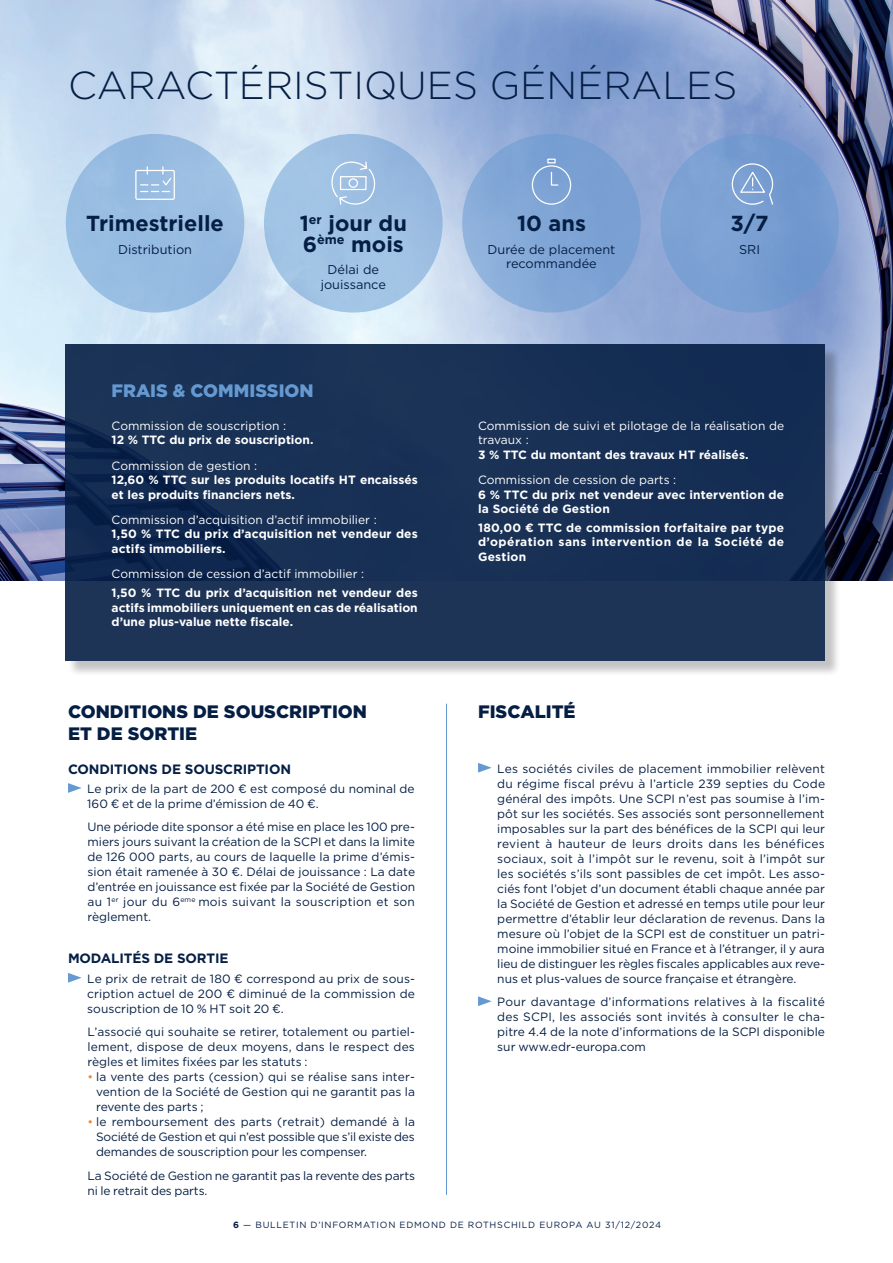
<style>
.page{position:relative;width:893px;height:1263px;background:#fff}
.page>*{position:absolute;margin:0;border:0;box-sizing:border-box;transform-origin:0 0}
.t1{font:300 39px "Gotham";color:#051e44}
.t2{font:700 21.75px/20.7px "Gotham";color:#051e44}
.t3{font:900 18px/21.6px "Gotham";color:#051e44}
.t4{font:900 18px "Gotham";color:#6599d1}
.t5{font:700 13.5px "Gotham";letter-spacing:-.01em;color:#051e44}
.t6{font:12.75px/14.2px "Gotham";color:#051e44;text-align:center}
.texte_courant_justif_ok{font:12px/15px "Gotham";color:#051e44;text-align:justify}
.t7{font:700 12px/14.4px "Gotham";color:#fff}
.t8{font:12px/14.4px "Gotham";color:#fff}
.t9{font:9px "Gotham";letter-spacing:.08em;color:#051e44}
.s1{color:#f58427}
.s2{font-weight:700}
</style>
<div class="page">
<img style="left:0;top:0;width:893px;height:580px">
<div style="left:67px;top:346px;width:774px;height:331px;background:#231f20;opacity:.3"></div>
<div style="left:66px;top:344px;width:759px;height:317px;background:#193155"></div>
<svg style="left:68px;top:783px;width:14px;height:10px"></svg>
<svg style="left:68px;top:973px;width:14px;height:10px"></svg>
<svg style="left:478px;top:763px;width:14px;height:10px"></svg>
<svg style="left:478px;top:996px;width:14px;height:10px"></svg>
<hr style="left:446px;top:704px;width:1px;height:491px;background:#6599d1">
<div style="left:264px;top:134px;width:179px;height:179px;background:linear-gradient(to right,#a4c6e6,#9abce1);border-radius:50%"></div>
<div style="left:462px;top:134px;width:179px;height:179px;background:linear-gradient(to right,#8cb0db,#769dd1);border-radius:50%"></div>
<svg style="left:329px;top:159px;width:49px;height:49px;background:#aac7e6"></svg>
<div style="left:66px;top:134px;width:178px;height:179px;background:#98bde2;border-radius:50%"></div>
<svg style="left:135px;top:166px;width:40px;height:34px"></svg>
<div style="left:660px;top:134px;width:179px;height:179px;background:#799ed2;border-radius:50%"></div>
<svg style="left:731px;top:163px;width:43px;height:42px"></svg>
<svg style="left:531px;top:158px;width:41px;height:47px;background:#89abd8"></svg>
<p class="t1" style="left:68px;top:61px;width:671px">CARACTÉRISTIQUES GÉNÉRALES</p>
<p class="t2" style="left:86px;top:213px;width:139px">Trimestrielle</p>
<p class="t6" style="left:118px;top:242px;width:76px">Distribution</p>
<p class="t2" style="left:300px;top:213px;width:109px">1<sup>er</sup> jour du<br>6<sup>ème</sup> mois</p>
<p class="t6" style="left:321px;top:262px;width:67px">Délai de jouissance</p>
<p class="t4" style="left:112px;top:378px;width:204px">FRAIS &amp; COMMISSION</p>
<p class="t8" style="left:112px;top:418px;width:176px">Commission de souscription :</p>
<p class="t7" style="left:112px;top:433px;width:203px">12 % TTC du prix de souscription.</p>
<p class="t8" style="left:112px;top:458px;width:147px">Commission de gestion :</p>
<p class="t7" style="left:112px;top:473px;width:308px">12,60 % TTC sur les produits locatifs HT encaissés et les produits financiers nets.</p>
<p class="t8" style="left:112px;top:512px;width:267px">Commission d’acquisition d’actif immobilier :</p>
<p class="t7" style="left:112px;top:527px;width:308px">1,50 % TTC du prix d’acquisition net vendeur des actifs immobiliers.</p>
<p class="t8" style="left:112px;top:567px;width:254px">Commission de cession d’actif immobilier :</p>
<p class="t7" style="left:112px;top:586px;width:308px;text-align:justify">1,50 % TTC du prix d’acquisition net vendeur des actifs immobiliers uniquement en cas de réalisation d’une plus-value nette fiscale.</p>
<p class="t2" style="left:517px;top:213px;width:70px">10 ans</p>
<p class="t6" style="left:487px;top:242px;width:129px">Durée de placement recommandée</p>
<p class="t2" style="left:731px;top:213px;width:40px">3/7</p>
<p class="t6" style="left:739px;top:242px;width:23px">SRI</p>
<p class="t8" style="left:478px;top:418px;width:308px">Commission de suivi et pilotage de la réalisation de travaux :</p>
<p class="t7" style="left:478px;top:447px;width:272px">3 % TTC du montant des travaux HT réalisés.</p>
<p class="t8" style="left:478px;top:472px;width:200px">Commission de cession de parts :</p>
<p class="t7" style="left:478px;top:487px;width:308px">6 % TTC du prix net vendeur avec intervention de la Société de Gestion</p>
<p class="t7" style="left:478px;top:520px;width:308px;text-align:justify">180,00 € TTC de commission forfaitaire par type d’opération sans intervention de la Société de Gestion</p>
<p class="t3" style="left:68px;top:701px;width:300px">CONDITIONS DE SOUSCRIPTION<br>ET DE SORTIE</p>
<p class="t3" style="left:478px;top:701px;width:99px">FISCALITÉ</p>
<p class="t5" style="left:68px;top:760px;width:224px">CONDITIONS DE SOUSCRIPTION</p>
<p class="texte_courant_justif_ok" style="left:87px;top:781px;width:329px">Le prix de la part de 200 € est composé du nominal de<br>160 € et de la prime d’émission de 40 €.</p>
<p class="texte_courant_justif_ok" style="left:88px;top:819px;width:329px">Une période dite sponsor a été mise en place les 100 pre&shy;miers jours suivant la création de la SCPI et dans la limite de 126 000 parts, au cours de laquelle la prime d’émis&shy;sion était ramenée à 30 €. Délai de jouissance : La date d’entrée en jouissance est fixée par la Société de Gestion au 1<sup>er</sup> jour du 6<sup>eme</sup> mois suivant la souscription et son règlement.</p>
<p class="t5" style="left:68px;top:950px;width:162px">MODALITÉS DE SORTIE</p>
<p class="texte_courant_justif_ok" style="left:87px;top:971px;width:329px">Le prix de retrait de 180 € correspond au prix de sous&shy;cription actuel de 200 € diminué de la commission de souscription de 10 % HT soit 20 €.</p>
<p class="texte_courant_justif_ok" style="left:88px;top:1024px;width:329px">L’associé qui souhaite se retirer, totalement ou partiel&shy;lement, dispose de deux moyens, dans le respect des règles et limites fixées par les statuts :</p>
<p class="texte_courant_justif_ok" style="left:96px;top:1069px;width:320px;text-indent:-9px"><span class="s1">•</span> la vente des parts (cession) qui se réalise sans inter&shy;vention de la Société de Gestion qui ne garantit pas la revente des parts ;</p>
<p class="texte_courant_justif_ok" style="left:96px;top:1114px;width:320px;text-indent:-9px"><span class="s1">•</span> le remboursement des parts (retrait) demandé à la Société de Gestion et qui n’est possible que s’il existe des demandes de souscription pour les compenser.</p>
<p class="texte_courant_justif_ok" style="left:88px;top:1168px;width:329px">La Société de Gestion ne garantit pas la revente des parts ni le retrait des parts.</p>
<p class="texte_courant_justif_ok" style="left:497px;top:761px;width:329px">Les sociétés civiles de placement immobilier relèvent du régime fiscal prévu à l’article 239 septies du Code général des impôts. Une SCPI n’est pas soumise à l’im&shy;pôt sur les sociétés. Ses associés sont personnellement imposables sur la part des bénéfices de la SCPI qui leur revient à hauteur de leurs droits dans les bénéfices sociaux, soit à l’impôt sur le revenu, soit à l’impôt sur les sociétés s’ils sont passibles de cet impôt. Les asso&shy;ciés font l’objet d’un document établi chaque année par la Société de Gestion et adressé en temps utile pour leur permettre d’établir leur déclaration de revenus. Dans la mesure où l’objet de la SCPI est de constituer un patri&shy;moine immobilier situé en France et à l’étranger, il y aura lieu de distinguer les règles fiscales applicables aux reve&shy;nus et plus-values de source française et étrangère.</p>
<p class="texte_courant_justif_ok" style="left:497px;top:994px;width:329px">Pour davantage d’informations relatives à la fiscalité des SCPI, les associés sont invités à consulter le cha&shy;pitre 4.4 de la note d’informations de la SCPI disponible sur www.edr-europa.com</p>
<p class="t9" style="left:233px;top:1219px;width:429px"><span class="s2">6</span> — BULLETIN D’INFORMATION EDMOND DE ROTHSCHILD EUROPA AU 31/12/2024</p>
</div>
